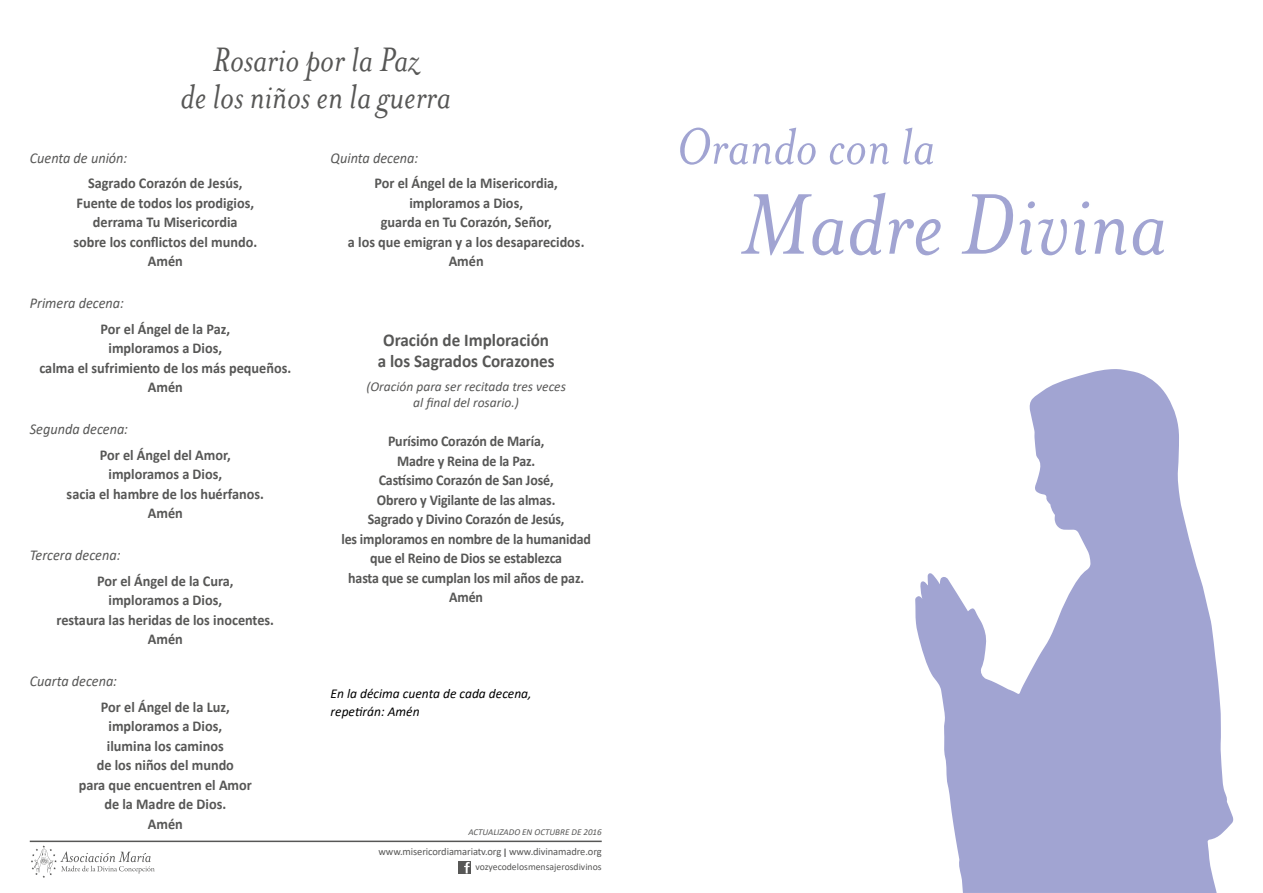
<style>
.page{position:relative;width:1263px;height:893px;background:#fff}
.page>*{position:absolute;margin:0;border:0;box-sizing:border-box;transform-origin:0 0}
.t1{font:italic 99px "Mrs Eaves OT";color:#a1a4d2}
.t2{font:italic 58.5px "Mrs Eaves OT";color:#a1a4d2}
.t3{font:italic 39px/37.5px "Mrs Eaves OT";color:#575756;text-align:center;scale:.95 1}
.t4{font:700 18px/21px "Calibri";color:#575756;text-align:center;scale:.95 1}
.t5{font:700 15px/19.5px "Calibri";color:#575756;text-align:center;scale:.95 1}
.t6{font:700 15px/19.5px "Calibri";color:#575756;text-align:center;scale:.93 1}
.t7{font:italic 15px "Calibri";color:#575756;scale:.95 1}
.t8{font:italic 13.5px/16.5px "Calibri";color:#575756;text-align:center}
.t9{font:italic 13.5px/18px "Calibri";color:#000}
.t10{font:10.5px "Calibri";letter-spacing:-.01em;color:#575756}
.t11{font:9.75px "Calibri";color:#575756}
.t12{font:italic 9px "Calibri";color:#575756}
.s1{font-size:13.5px}
</style>
<div class="page">
<svg style="left:915px;top:369px;width:318px;height:524px;fill:#a1a4d2"></svg>
<hr style="left:30px;top:841px;width:572px;height:1px;background:#575756">
<svg style="left:459px;top:861px;width:11px;height:12px"></svg>
<svg style="left:31px;top:845px;width:124px;height:33px"></svg>
<h3 class="t3" style="left:181px;top:41px;width:286px">Rosario por la Paz<br>de los niños en la guerra</h3>
<p class="t7" style="left:30px;top:147px;width:104px">Cuenta de unión:</p>
<p class="t5" style="left:73px;top:174px;width:195px">Sagrado Corazón de Jesús,<br>Fuente de todos los prodigios, derrama Tu Misericordia<br>sobre los conflictos del mundo.<br>Amén</p>
<p class="t7" style="left:30px;top:293px;width:101px">Primera decena:</p>
<p class="t5" style="left:39px;top:320px;width:267px">Por el Ángel de la Paz,<br>imploramos a Dios,<br>calma el sufrimiento de los más pequeños.<br>Amén</p>
<p class="t7" style="left:30px;top:419px;width:105px">Segunda decena:</p>
<p class="t5" style="left:67px;top:446px;width:209px">Por el Ángel del Amor, imploramos a Dios,<br>sacia el hambre de los huérfanos.<br>Amén</p>
<p class="t7" style="left:30px;top:545px;width:97px">Tercera decena:</p>
<p class="t5" style="left:57px;top:572px;width:230px">Por el Ángel de la Cura,<br>imploramos a Dios,<br>restaura las heridas de los inocentes.<br>Amén</p>
<p class="t7" style="left:30px;top:671px;width:93px">Cuarta decena:</p>
<p class="t5" style="left:79px;top:698px;width:184px">Por el Ángel de la Luz, imploramos a Dios,<br>ilumina los caminos<br>de los niños del mundo<br>para que encuentren el Amor de la Madre de Dios.<br>Amén</p>
<p class="t7" style="left:331px;top:147px;width:94px">Quinta decena:</p>
<p class="t5" style="left:348px;top:174px;width:250px">Por el Ángel de la Misericordia, imploramos a Dios,<br>guarda en Tu Corazón, Señor,<br>a los que emigran y a los desaparecidos.<br>Amén</p>
<p class="t4" style="left:378px;top:330px;width:188px">Oración de Imploración a los Sagrados Corazones</p>
<p class="t8" style="left:366px;top:377px;width:201px">(Oración para ser recitada tres veces al final del rosario.)</p>
<p class="t6" style="left:341px;top:432px;width:270px">Purísimo Corazón de María,<br>Madre y Reina de la Paz.<br>Castísimo Corazón de San José,<br>Obrero y Vigilante de las almas.<br>Sagrado y Divino Corazón de Jesús,<br>les imploramos en nombre de la humanidad que el Reino de Dios se establezca<br>hasta que se cumplan los mil años de paz.<br>Amén</p>
<p class="t9" style="left:331px;top:684px;width:202px">En la décima cuenta de cada decena, repetirán: Amén</p>
<p class="t12" style="left:468px;top:826px;width:135px">ACTUALIZADO EN OCTUBRE DE 2016</p>
<p class="t11" style="left:475px;top:860px;width:128px">vozyecodelosmensajerosdivinos</p>
<p class="t10" style="left:378px;top:845px;width:225px">www.misericordiamariatv.org <span class="s1">I</span> www.divinamadre.org</p>
<h2 class="t2" style="left:676px;top:115px;width:260px">Orando con la</h2>
<h1 class="t1" style="left:741px;top:171px;width:428px">Madre Divina</h1>
</div>
